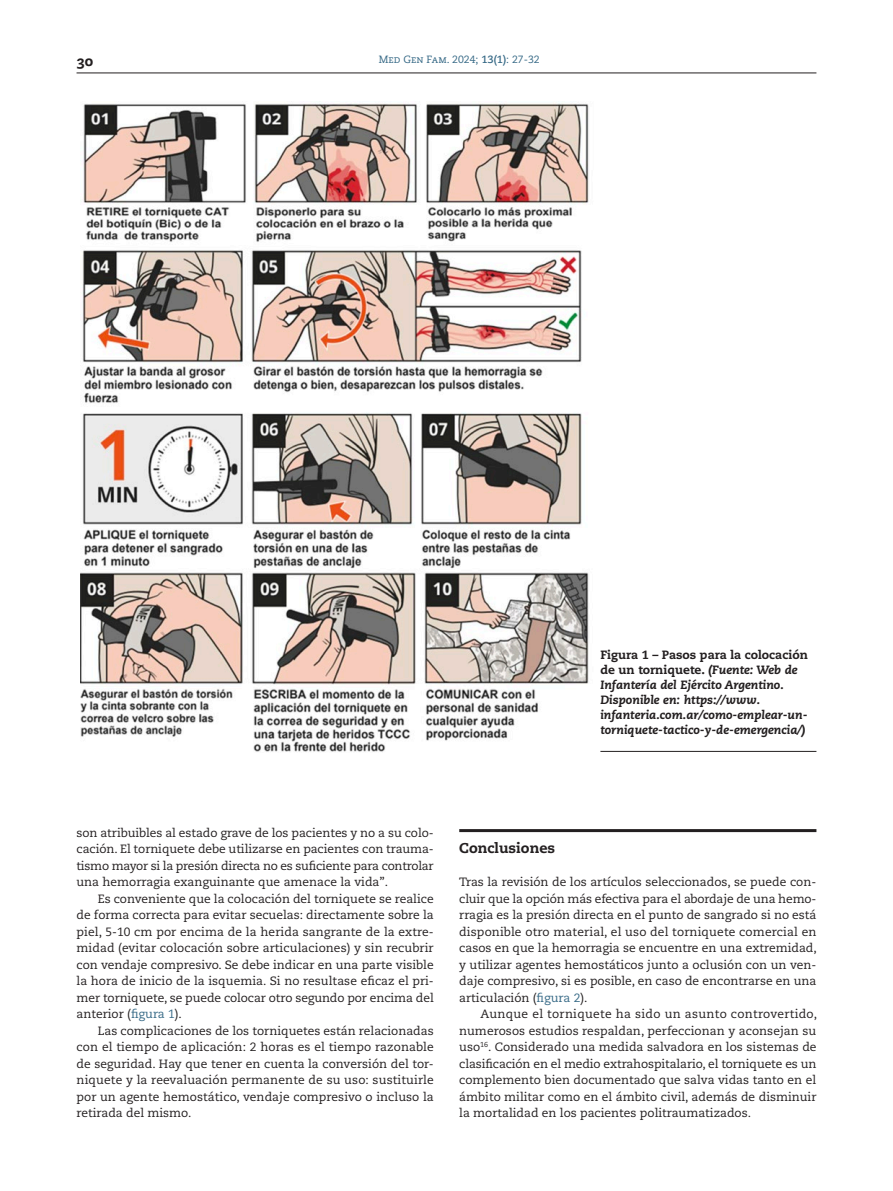
<style>
.page{position:relative;width:893px;height:1191px;background:#fff}
.page>*{position:absolute;margin:0;border:0;box-sizing:border-box;transform-origin:0 0}
.parr_1_1ª_linea{font:800 14.25px "Caecilia LT Std";color:#231f20}
.tx{font:12px/16.5px "Caecilia LT Std";color:#231f20;text-align:justify}
.tx_1ª_lin{font:12px/16.5px "Caecilia LT Std";color:#231f20;text-align:justify}
.fig_pie{font:italic 800 12px/15px "Caecilia LT Std";color:#231f20}
.t1{font:10.5px "Caecilia LT Std";color:#366986}
.s1{font-weight:700}
.s2{font-style:normal}
.s3{color:#366986}
</style>
<div class="page">
<hr style="left:77px;top:73px;width:739px;height:1px;background:#231f20">
<hr style="left:459px;top:829px;width:357px;height:3px;background:#231f20">
<hr style="left:600px;top:751px;width:216px;height:1px;background:#231f20">
<img style="left:80px;top:103px;width:509px;height:649px">
<p class="parr_1_1ª_linea" style="left:77px;top:52px;width:18px">30</p>
<p class="t1" style="left:379px;top:53px;width:162px">Med Gen Fam. 2024; <span class="s1">13(1)</span>: 27-32</p>
<p class="fig_pie" style="left:600px;top:647px;width:209px"><span class="s2">Figura 1 – Pasos para la colocación de un torniquete.</span> (Fuente: Web de Infantería del Ejército Argentino.<br>Disponible en: https://www. infanteria.com.ar/como-emplear-un&shy;torniquete-tactico-y-de-emergencia/)</p>
<p class="tx" style="left:77px;top:824px;width:359px">son atribuibles al estado grave de los pacientes y no a su colo&shy;cación. El torniquete debe utilizarse en pacientes con trauma&shy;tismo mayor si la presión directa no es suficiente para controlar una hemorragia exanguinante que amenace la vida”.</p>
<p class="tx" style="left:77px;top:890px;width:359px;text-indent:21px">Es conveniente que la colocación del torniquete se realice de forma correcta para evitar secuelas: directamente sobre la piel, 5-10 cm por encima de la herida sangrante de la extre&shy;midad (evitar colocación sobre articulaciones) y sin recubrir con vendaje compresivo. Se debe indicar en una parte visible la hora de inicio de la isquemia. Si no resultase eficaz el pri&shy;mer torniquete, se puede colocar otro segundo por encima del anterior (<span class="s3">figura 1</span>).</p>
<p class="tx" style="left:77px;top:1022px;width:359px;text-indent:21px">Las complicaciones de los torniquetes están relacionadas con el tiempo de aplicación: 2 horas es el tiempo razonable de seguridad. Hay que tener en cuenta la conversión del tor&shy;niquete y la reevaluación permanente de su uso: sustituirle por un agente hemostático, vendaje compresivo o incluso la retirada del mismo.</p>
<p class="parr_1_1ª_linea" style="left:459px;top:839px;width:98px">Conclusiones</p>
<p class="tx_1ª_lin" style="left:459px;top:874px;width:359px">Tras la revisión de los artículos seleccionados, se puede con&shy;cluir que la opción más efectiva para el abordaje de una hemo&shy;rragia es la presión directa en el punto de sangrado si no está disponible otro material, el uso del torniquete comercial en casos en que la hemorragia se encuentre en una extremidad, y utilizar agentes hemostáticos junto a oclusión con un ven&shy;daje compresivo, si es posible, en caso de encontrarse en una articulación (<span class="s3">figura 2</span>).</p>
<p class="tx" style="left:459px;top:1006px;width:359px;text-indent:21px">Aunque el torniquete ha sido un asunto controvertido, numerosos estudios respaldan, perfeccionan y aconsejan su uso<sup>16</sup>. Considerado una medida salvadora en los sistemas de clasificación en el medio extrahospitalario, el torniquete es un complemento bien documentado que salva vidas tanto en el ámbito militar como en el ámbito civil, además de disminuir la mortalidad en los pacientes politraumatizados.</p>
</div>
